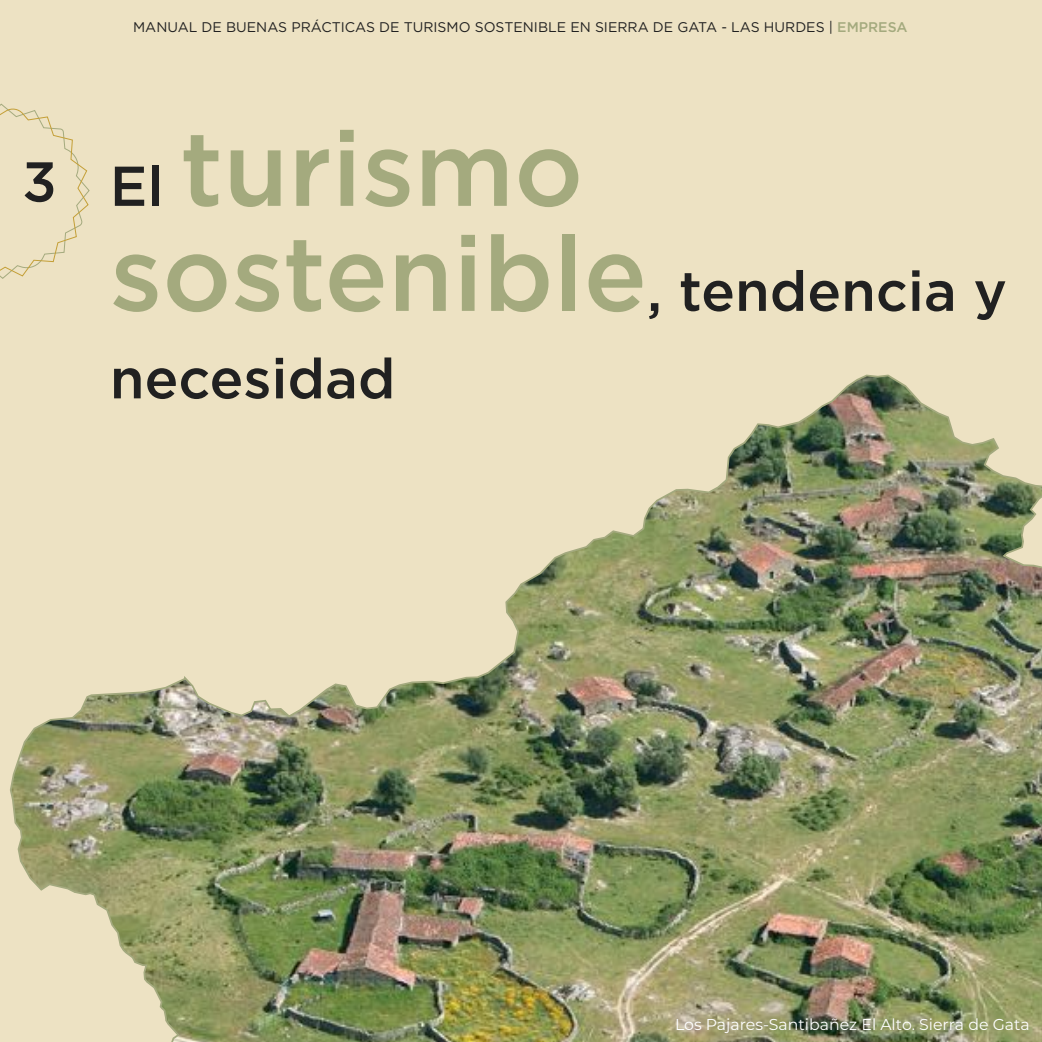
<style>
.page{position:relative;width:1042px;height:1042px;background:#ede2c3}
.page>*{position:absolute;margin:0;border:0;box-sizing:border-box;transform-origin:0 0}
.t1{font:500 105px "Gotham";color:#a4aa7e}
.t2{font:500 56px/87.5px "Gotham";color:#212121}
.t3{font:15.75px "Montserrat";color:#fff}
.t4{font:14px "Gotham";color:#212121}
.s1{font-weight:500;color:#a4aa7e}
.s2{font-size:56px;color:#212121}
.s3{font-size:105px;color:#a4aa7e}
</style>
<div class="page">
<svg style="left:0;top:103px;width:90px;height:176px"></svg>
<img style="left:126px;top:374px;width:916px;height:668px">
<svg style="left:10px;top:692px;width:116px;height:262px"></svg>
<h2 class="t2" style="left:22px;top:137px;width:36px">3</h2>
<p class="t4" style="left:133px;top:18px;width:776px">MANUAL DE BUENAS PRÁCTICAS DE TURISMO SOSTENIBLE EN SIERRA DE GATA - LAS HURDES | <span class="s1">EMPRESA</span></p>
<h1 class="t1" style="left:110px;top:100px;width:475px"><span class="s2">El</span> turismo</h1>
<h2 class="t2" style="left:110px;top:247px;width:898px"><span class="s3">sostenible</span>, tendencia y necesidad</h2>
<p class="t3" style="left:675px;top:1013px;width:356px">Los Pajares-Santibañez El Alto. Sierra de Gata</p>
</div>
